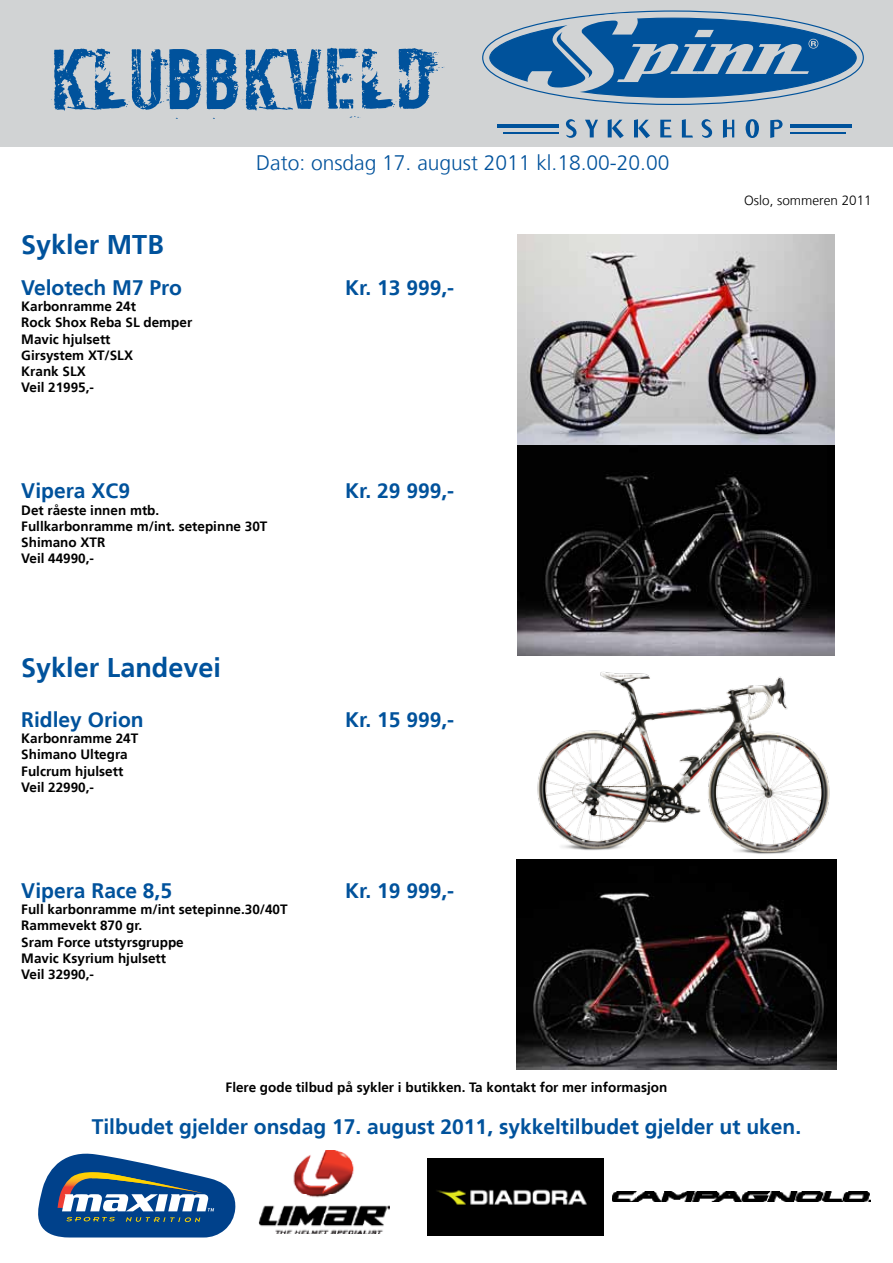
<style>
.page{position:relative;width:893px;height:1263px;background:#fff}
.page>*{position:absolute;margin:0;border:0;box-sizing:border-box;transform-origin:0 0}
.t1{font:72px "Boycott";color:#00529c}
.t2{font:700 27px "Frutiger LT";color:#00529c}
.t3{font:700 21px "Frutiger LT";color:#00529c}
.t4{font:300 21px "Frutiger LT";color:#00529c}
.t5{font:700 13.5px/16.2px "Frutiger LT";color:#000}
.t6{font:300 13.5px "Frutiger LT";color:#000}
</style>
<div class="page">
<div style="left:0;top:0;width:893px;height:147px;background:#d1d3d4"></div>
<svg style="left:482px;top:10px;width:382px;height:95px"></svg>
<hr style="left:497px;top:124px;width:62px;height:4px;background:#00529b">
<hr style="left:503px;top:132px;width:56px;height:2px;background:#00529b">
<hr style="left:790px;top:124px;width:62px;height:4px;background:#00529b">
<hr style="left:790px;top:132px;width:56px;height:2px;background:#00529b">
<svg style="left:566px;top:119px;width:10px;height:19px"></svg>
<svg style="left:585px;top:120px;width:13px;height:17px"></svg>
<svg style="left:608px;top:119px;width:16px;height:19px"></svg>
<svg style="left:634px;top:119px;width:16px;height:19px"></svg>
<svg style="left:660px;top:120px;width:11px;height:17px"></svg>
<svg style="left:682px;top:119px;width:11px;height:19px"></svg>
<svg style="left:701px;top:119px;width:11px;height:19px"></svg>
<svg style="left:723px;top:119px;width:11px;height:19px"></svg>
<svg style="left:746px;top:119px;width:13px;height:19px"></svg>
<svg style="left:770px;top:119px;width:12px;height:19px"></svg>
<img style="left:612px;top:1192px;width:258px;height:10px">
<img style="left:258px;top:1151px;width:131px;height:82px">
<img style="left:428px;top:1158px;width:176px;height:77px">
<svg style="left:38px;top:1153px;width:198px;height:85px"></svg>
<img style="left:517px;top:235px;width:318px;height:420px">
<img style="left:517px;top:655px;width:320px;height:210px">
<img style="left:516px;top:859px;width:320px;height:210px">
<h1 class="t1" style="left:50px;top:28px;width:385px">KLUBBKVELD</h1>
<h3 class="t4" style="left:256px;top:151px;width:415px">Dato: onsdag 17. august 2011 kl.18.00-20.00</h3>
<h2 class="t2" style="left:21px;top:228px;width:144px">Sykler MTB</h2>
<h3 class="t3" style="left:21px;top:275px;width:162px">Velotech M7 Pro</h3>
<h3 class="t3" style="left:345px;top:275px;width:110px">Kr. 13 999,-</h3>
<p class="t5" style="left:21px;top:298px;width:173px">Karbonramme 24t<br>Rock Shox Reba SL demper<br>Mavic hjulsett<br>Girsystem XT/SLX<br>Krank SLX<br>Veil 21995,-</p>
<h3 class="t3" style="left:21px;top:479px;width:110px">Vipera XC9</h3>
<h3 class="t3" style="left:345px;top:479px;width:110px">Kr. 29 999,-</h3>
<p class="t5" style="left:21px;top:502px;width:248px">Det råeste innen mtb.<br>Fullkarbonramme m/int. setepinne 30T<br>Shimano XTR<br>Veil 44990,-</p>
<h2 class="t2" style="left:21px;top:651px;width:201px">Sykler Landevei</h2>
<h3 class="t3" style="left:21px;top:707px;width:124px">Ridley Orion</h3>
<h3 class="t3" style="left:345px;top:707px;width:110px">Kr. 15 999,-</h3>
<p class="t5" style="left:21px;top:730px;width:119px">Karbonramme 24T<br>Shimano Ultegra<br>Fulcrum hjulsett<br>Veil 22990,-</p>
<h3 class="t3" style="left:21px;top:878px;width:152px">Vipera Race 8,5</h3>
<h3 class="t3" style="left:345px;top:878px;width:110px">Kr. 19 999,-</h3>
<p class="t5" style="left:21px;top:901px;width:268px">Full karbonramme m/int setepinne.30/40T<br>Rammevekt 870 gr.<br>Sram Force utstyrsgruppe<br>Mavic Ksyrium hjulsett<br>Veil 32990,-</p>
<p class="t6" style="left:744px;top:193px;width:129px">Oslo, sommeren 2011</p>
<p class="t5" style="left:226px;top:1080px;width:443px">Flere gode tilbud på sykler i butikken. Ta kontakt for mer informasjon</p>
<h3 class="t3" style="left:92px;top:1114px;width:711px">Tilbudet gjelder onsdag 17. august 2011, sykkeltilbudet gjelder ut uken.</h3>
</div>
